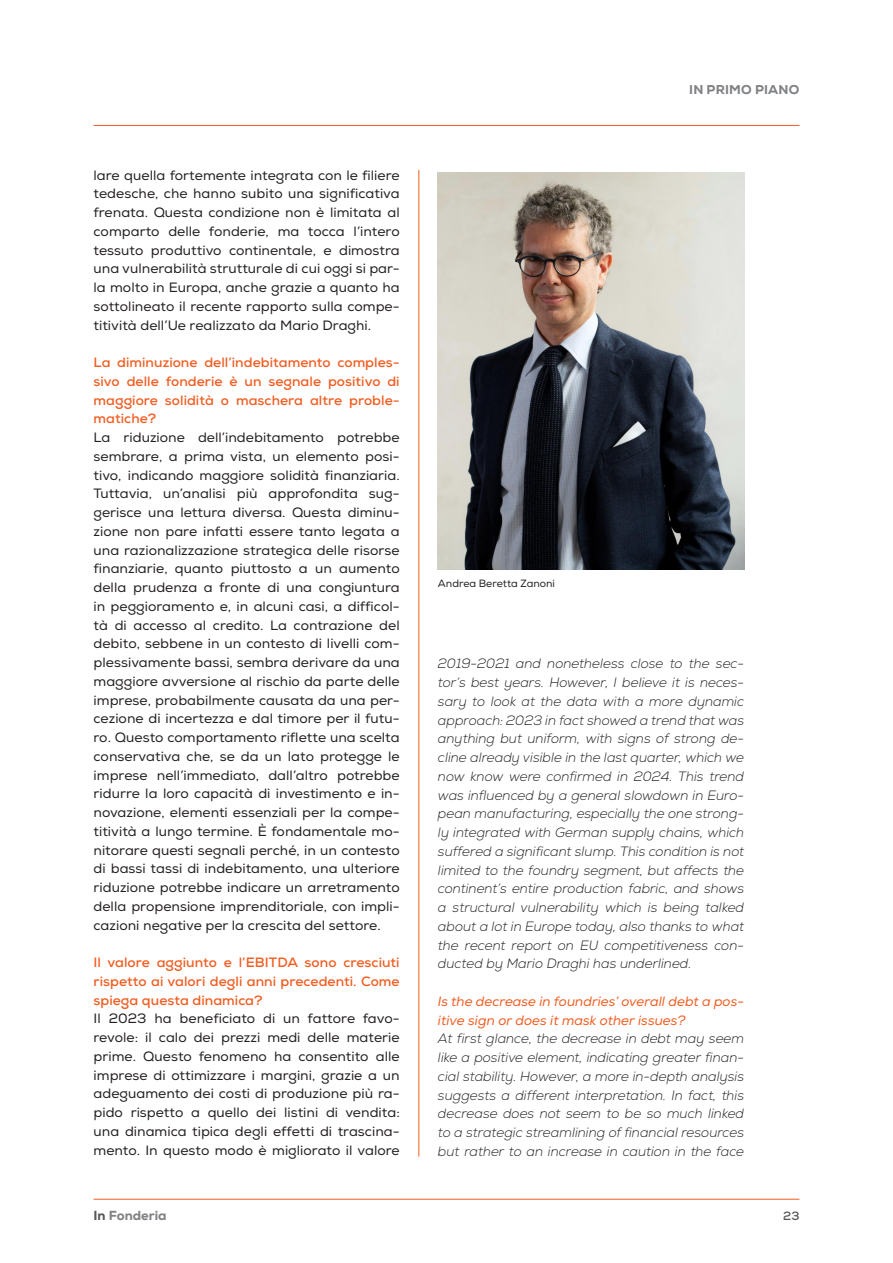
<style>
.page{position:relative;width:893px;height:1263px;background:#fff}
.page>*{position:absolute;margin:0;border:0;box-sizing:border-box;transform-origin:0 0}
.t1{font:13.5px/18.8px "Nexa";letter-spacing:.005em;color:#231f20;text-align:justify}
.t2{font:italic 300 13.5px/18.8px "Nexa";color:#231f20;text-align:justify}
.t3{font:700 13.5px/18.8px "Nexa";letter-spacing:.005em;color:#f25d21;text-align:justify}
.t4{font:italic 13.5px/18.8px "Nexa";color:#f25d21}
.t5{font:800 13.2px "Nexa";color:#808285}
.t6{font:800 12.75px "Nexa";letter-spacing:.015em;color:#808285}
.t7{font:700 12px "Nexa";color:#57585a}
.t8{font:10.5px "Nexa";color:#231f20}
.s1{color:#57585a}
</style>
<div class="page">
<hr style="left:94px;top:1199px;width:705px;height:1px;background:#f25d21">
<hr style="left:94px;top:125px;width:705px;height:1px;background:#f25d21">
<hr style="left:418px;top:170px;width:1px;height:987px;background:#f25d21">
<img style="left:438px;top:172px;width:306px;height:397px">
<p class="t1" style="left:94px;top:166px;width:308px">lare quella fortemente integrata con le filiere tedesche, che hanno subito una significativa frenata. Questa condizione non è limitata al comparto delle fonderie, ma tocca l’intero tessuto produttivo continentale, e dimostra una vulnerabilità strutturale di cui oggi si par&shy;la molto in Europa, anche grazie a quanto ha sottolineato il recente rapporto sulla compe&shy;titività dell’Ue realizzato da Mario Draghi.</p>
<p class="t3" style="left:94px;top:353px;width:308px">La diminuzione dell’indebitamento comples&shy;sivo delle fonderie è un segnale positivo di maggiore solidità o maschera altre proble&shy;matiche?</p>
<p class="t1" style="left:94px;top:428px;width:308px">La riduzione dell’indebitamento potrebbe sembrare, a prima vista, un elemento posi&shy;tivo, indicando maggiore solidità finanziaria.<br>Tuttavia, un’analisi più approfondita sug&shy;gerisce una lettura diversa. Questa diminu&shy;zione non pare infatti essere tanto legata a una razionalizzazione strategica delle risorse finanziarie, quanto piuttosto a un aumento della prudenza a fronte di una congiuntura in peggioramento e, in alcuni casi, a difficol&shy;tà di accesso al credito. La contrazione del debito, sebbene in un contesto di livelli com&shy;plessivamente bassi, sembra derivare da una maggiore avversione al rischio da parte delle imprese, probabilmente causata da una per&shy;cezione di incertezza e dal timore per il futu&shy;ro. Questo comportamento riflette una scelta conservativa che, se da un lato protegge le imprese nell’immediato, dall’altro potrebbe ridurre la loro capacità di investimento e in&shy;novazione, elementi essenziali per la compe&shy;titività a lungo termine. È fondamentale mo&shy;nitorare questi segnali perché, in un contesto di bassi tassi di indebitamento, una ulteriore riduzione potrebbe indicare un arretramento della propensione imprenditoriale, con impli&shy;cazioni negative per la crescita del settore.</p>
<p class="t3" style="left:94px;top:953px;width:308px">Il valore aggiunto e l’EBITDA sono cresciuti rispetto ai valori degli anni precedenti. Come spiega questa dinamica?</p>
<p class="t1" style="left:94px;top:1009px;width:308px">Il 2023 ha beneficiato di un fattore favo&shy;revole: il calo dei prezzi medi delle materie prime. Questo fenomeno ha consentito alle imprese di ottimizzare i margini, grazie a un adeguamento dei costi di produzione più ra&shy;pido rispetto a quello dei listini di vendita: una dinamica tipica degli effetti di trascina&shy;mento. In questo modo è migliorato il valore</p>
<p class="t5" style="left:94px;top:1207px;width:75px"><span class="s1">In</span> Fonderia</p>
<p class="t6" style="left:689px;top:81px;width:112px">IN PRIMO PIANO</p>
<p class="t8" style="left:438px;top:577px;width:119px">Andrea Beretta Zanoni</p>
<p class="t2" style="left:438px;top:654px;width:308px">2019-2021 and nonetheless close to the sec&shy;tor’s best years. However, I believe it is neces&shy;sary to look at the data with a more dynamic approach: 2023 in fact showed a trend that was anything but uniform, with signs of strong de&shy;cline already visible in the last quarter, which we now know were confirmed in 2024. This trend was influenced by a general slowdown in Euro&shy;pean manufacturing, especially the one strong&shy;ly integrated with German supply chains, which suffered a significant slump. This condition is not limited to the foundry segment, but affects the continent’s entire production fabric, and shows a structural vulnerability which is being talked about a lot in Europe today, also thanks to what the recent report on EU competitiveness con&shy;ducted by Mario Draghi has underlined.</p>
<p class="t4" style="left:438px;top:992px;width:308px">Is the decrease in foundries’ overall debt a pos&shy;itive sign or does it mask other issues?</p>
<p class="t2" style="left:438px;top:1029px;width:308px">At first glance, the decrease in debt may seem like a positive element, indicating greater finan&shy;cial stability. However, a more in-depth analysis suggests a different interpretation. In fact, this decrease does not seem to be so much linked to a strategic streamlining of financial resources but rather to an increase in caution in the face</p>
<p class="t7" style="left:783px;top:1208px;width:18px">23</p>
</div>
